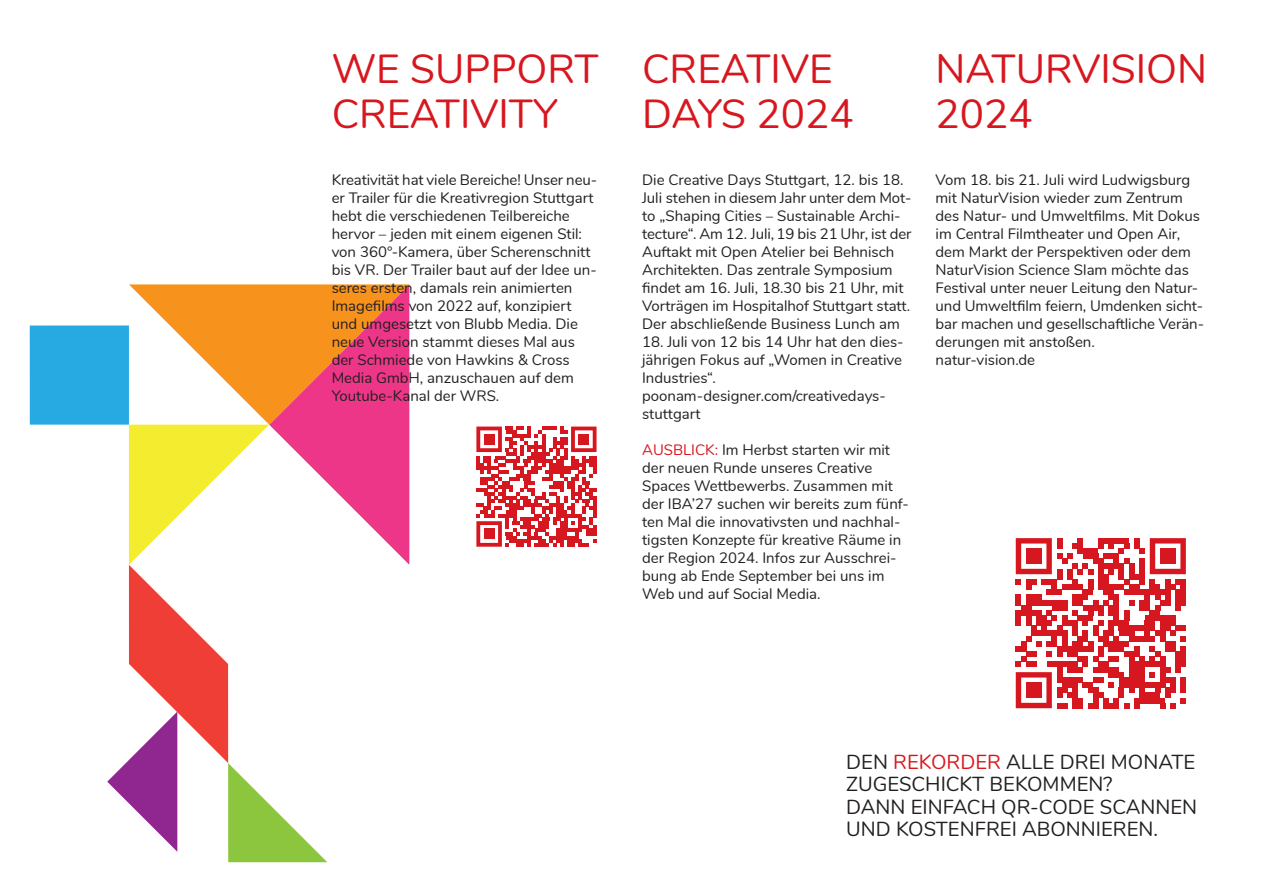
<style>
.page{position:relative;width:1263px;height:893px;background:#fff}
.page>*{position:absolute;margin:0;border:0;box-sizing:border-box;transform-origin:0 0}
.t1{font:40.5px/45px "Nunito";color:#d7171f}
.t2{font:20.25px/22.5px "Nunito";color:#231f20}
.t3{font:15px/18px "Nunito";color:#231f20}
.s1{color:#d7171f}
</style>
<div class="page">
<div style="left:30px;top:325px;width:99px;height:100px;background:#26aae1"></div>
<svg style="left:107px;top:284px;width:302px;height:578px"></svg>
<svg style="left:1016px;top:538px;width:170px;height:170px"></svg>
<div style="left:1026px;top:548px;width:15px;height:16px;background:#d7171f"></div>
<div style="left:1160px;top:548px;width:15px;height:16px;background:#d7171f"></div>
<div style="left:1026px;top:682px;width:15px;height:16px;background:#d7171f"></div>
<svg style="left:476px;top:427px;width:120px;height:120px"></svg>
<div style="left:484px;top:434px;width:11px;height:11px;background:#d7171f"></div>
<div style="left:578px;top:434px;width:11px;height:11px;background:#d7171f"></div>
<div style="left:484px;top:528px;width:11px;height:11px;background:#d7171f"></div>
<h1 class="t1" style="left:332px;top:47px;width:269px">WE SUPPORT<br>CREATIVITY</h1>
<h1 class="t1" style="left:642px;top:47px;width:213px">CREATIVE<br>DAYS 2024</h1>
<h1 class="t1" style="left:935px;top:47px;width:273px">NATURVISION<br>2024</h1>
<p class="t3" style="left:332px;top:171px;width:267px">Kreativität hat viele Bereiche! Unser neu - er Trailer für die Kreativregion Stuttgart hebt die verschiedenen Teilbereiche hervor – jeden mit einem eigenen Stil: von 360°-Kamera, über Scherenschnitt bis VR. Der Trailer baut auf der Idee un&shy;seres ersten, damals rein animierten Imagefilms von 2022 auf, konzipiert und umgesetzt von Blubb Media. Die neue Version stammt dieses Mal aus der Schmiede von Hawkins &amp; Cross Media GmbH, anzuschauen auf dem Youtube-Kanal der WRS.</p>
<p class="t3" style="left:642px;top:171px;width:271px">Die Creative Days Stuttgart, 12. bis 18.<br>Juli stehen in diesem Jahr unter dem Mot - to „Shaping Cities – Sustainable Archi&shy;tecture“. Am 12. Juli,19 bis 21 Uhr, ist der Auftakt mit Open Atelier bei Behnisch Architekten. Das zentrale Symposium findet am 16. Juli, 18.30 bis 21 Uhr, mit Vorträgen im Hospitalhof Stuttgart statt.<br>Der abschließende Business Lunch am</p>
<p class="t3" style="left:642px;top:333px;width:263px">18. Juli von 12 bis 14 Uhr hat den dies&shy;jährigen Fokus auf „Women in Creative<br>Industries“. poonam-designer.com/creativedays&shy;stuttgart</p>
<p class="t3" style="left:642px;top:441px;width:268px"><span class="s1">AUSBLICK:</span> Im Herbst starten wir mit der neuen Runde unseres Creative Spaces Wettbewerbs. Zusammen mit der IBA’27 suchen wir bereits zum fünf&shy;ten Mal die innovativsten und nachhal&shy;tigsten Konzepte für kreative Räume in der Region 2024. Infos zur Ausschrei&shy;bung ab Ende September bei uns im Web und auf Social Media.</p>
<p class="t3" style="left:935px;top:171px;width:270px">Vom 18. bis 21. Juli wird Ludwigsburg mit NaturVision wieder zum Zentrum des Natur- und Umweltfilms. Mit Dokus im Central Filmtheater und Open Air, dem Markt der Perspektiven oder dem NaturVision Science Slam möchte das Festival unter neuer Leitung den Natur&shy;und Umweltfilm feiern, Umdenken sicht - bar machen und gesellschaftliche Verän - derungen mit anstoßen.<br>natur-vision.de</p>
<h2 class="t2" style="left:846px;top:750px;width:352px">DEN <span class="s1">REKORDER</span> ALLE DREI MONATE<br>ZUGESCHICKT BEKOMMEN?<br>DANN EINFACH QR-CODE SCANNEN<br>UND KOSTENFREI ABONNIEREN.</h2>
</div>
